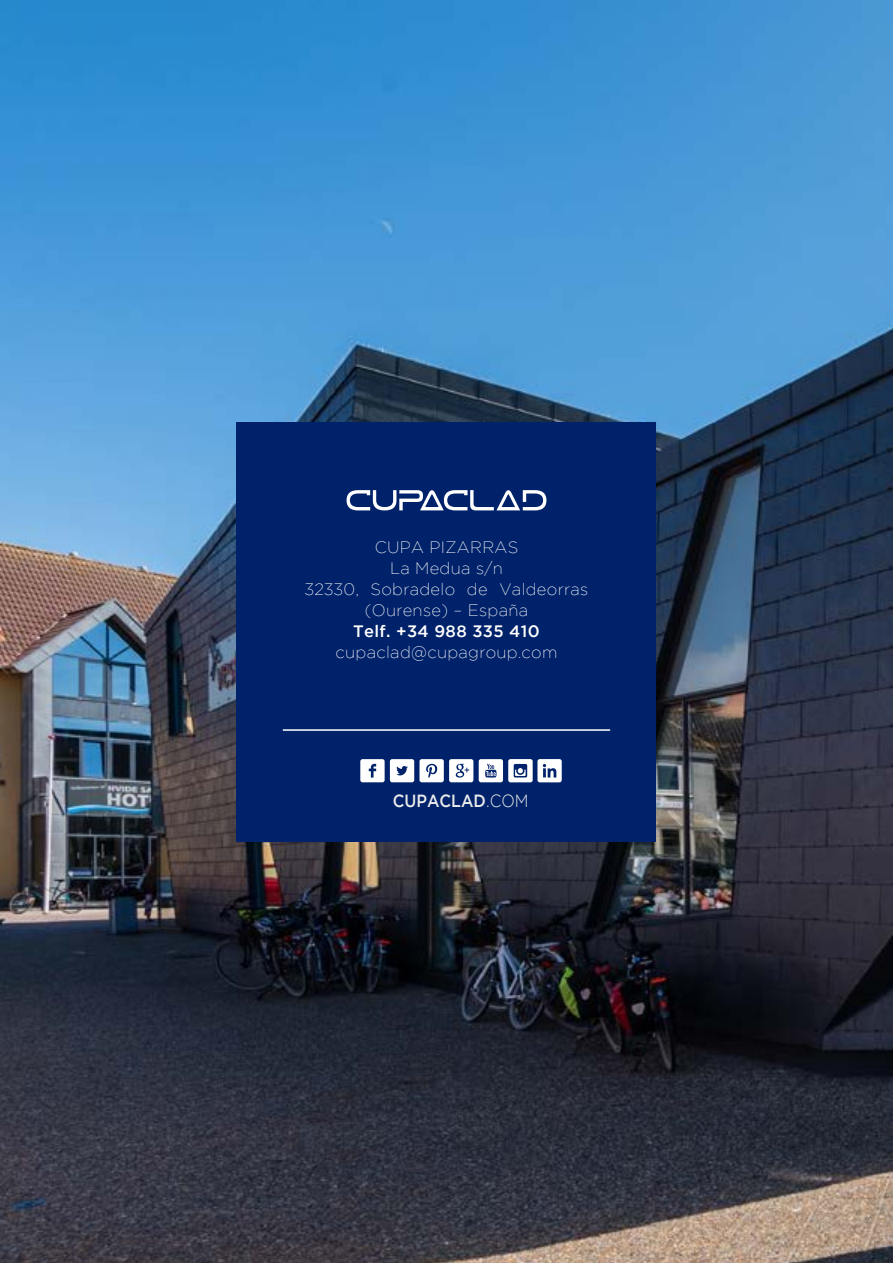
<style>
.page{position:relative;width:893px;height:1263px;background:#fff}
.page>*{position:absolute;margin:0;border:0;box-sizing:border-box;transform-origin:0 0}
.t1{font:500 17.55px "Gotham";color:#ebebeb;scale:.9 1}
.t2{font:200 16.5px/21px "Gotham";letter-spacing:.02em;color:#fff;text-align:center}
.t3{font:500 16.5px "Gotham";letter-spacing:.02em;color:#fff}
.s1{font-weight:300}
</style>
<div class="page">
<img style="left:0;top:0;width:893px;height:1263px">
<div style="left:237px;top:422px;width:419px;height:419px;background:#00226a"></div>
<hr style="left:283px;top:729px;width:327px;height:2px;background:#fff">
<svg style="left:347px;top:490px;width:199px;height:20px"></svg>
<div style="left:360px;top:759px;width:25px;height:23px;background:#fff;border-radius:2px"></div>
<svg style="left:369px;top:764px;width:7px;height:13px"></svg>
<div style="left:390px;top:759px;width:24px;height:23px;background:#fff;border-radius:2px"></div>
<svg style="left:396px;top:766px;width:12px;height:9px"></svg>
<div style="left:419px;top:759px;width:25px;height:23px;background:#fff;border-radius:2px"></div>
<svg style="left:426px;top:763px;width:11px;height:15px"></svg>
<div style="left:449px;top:759px;width:24px;height:23px;background:#fff;border-radius:2px"></div>
<svg style="left:456px;top:764px;width:13px;height:14px"></svg>
<div style="left:479px;top:759px;width:24px;height:23px;background:#fff;border-radius:2px"></div>
<svg style="left:485px;top:764px;width:11px;height:13px"></svg>
<div style="left:508px;top:759px;width:25px;height:23px;background:#fff;border-radius:2px"></div>
<div style="left:514px;top:764px;width:13px;height:13px;background:#00226a;border-radius:2px"></div>
<svg style="left:515px;top:768px;width:11px;height:8px"></svg>
<svg style="left:537px;top:759px;width:25px;height:23px"></svg>
<p class="t2" style="left:305px;top:537px;width:285px">CUPA PIZARRAS<br>La Medua s/n<br>32330, Sobradelo de Valdeorras (Ourense) – España</p>
<p class="t3" style="left:353px;top:622px;width:188px">Telf. +34 988 335 410</p>
<p class="t2" style="left:336px;top:642px;width:223px">cupaclad@cupagroup.com</p>
<p class="t1" style="left:393px;top:791px;width:152px">CUPACLAD<span class="s1">.COM</span></p>
</div>
